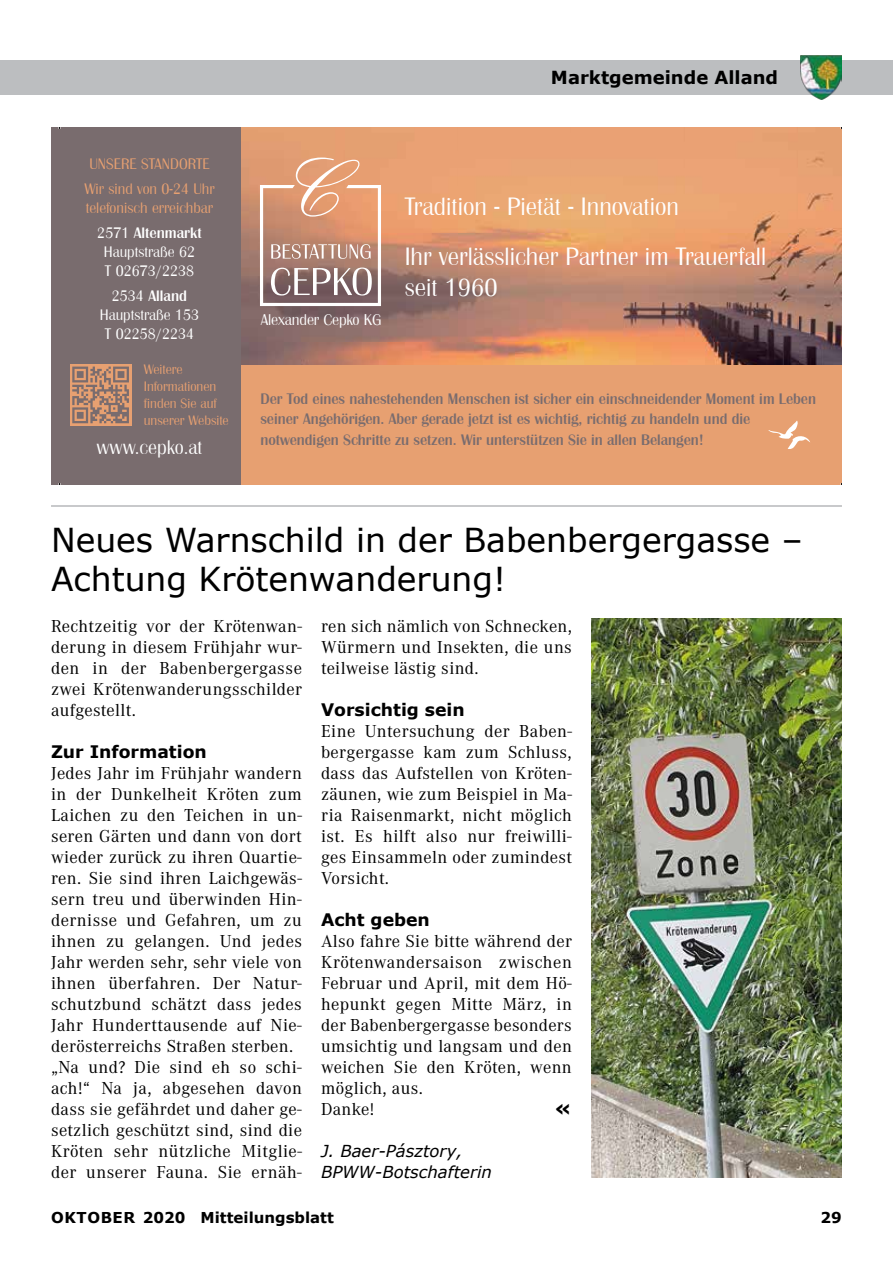
<style>
.page{position:relative;width:893px;height:1263px;background:#fff}
.page>*{position:absolute;margin:0;border:0;box-sizing:border-box;transform-origin:0 0}
.t1{font:33px/39.6px "Verdana";color:#000}
.t2{font:500 25.95px/49.8px "Britannic";color:#fff}
.t3{font:700 21px "Verdana";color:#000}
.t4{font:500 20.55px "Britannic";color:#fff}
.t5{font:18px/21px "Corporate A";letter-spacing:.02em;color:#000;text-align:justify}
.t6{font:700 18px "Verdana";color:#000}
.t7{font:700 17.25px "Verdana";color:#000}
.t8{font:italic 16.5px/21px "Verdana";color:#000}
.t9{font:500 16.2px "Britannic";letter-spacing:-.01em;color:#fff}
.t10{font:15.75px/20.5px "Britannic Medium BOLD";color:#796c6e}
.t11{font:500 15.75px/25.2px "Britannic";color:#e7a071;text-align:center}
.t12{font:500 15.75px/18.9px "Britannic";color:#fff}
.t13{font:15.75px "Britannic Medium BOLD";color:#fff}
.t14{font:700 15px "Verdana";color:#000}
.t15{font:500 14.25px/17.1px "Britannic";color:#e7a071}
.s1{font-family:"Britannic";font-weight:500}
</style>
<div class="page">
<div style="left:0;top:61px;width:893px;height:34px;background:#bcbec0"></div>
<img style="left:801px;top:56px;width:41px;height:43px">
<img style="left:240px;top:128px;width:602px;height:237px">
<svg style="left:260px;top:158px;width:121px;height:148px;background:#c99b85"></svg>
<div style="left:210px;top:365px;width:632px;height:120px;background:#e7a071"></div>
<div style="left:51px;top:128px;width:189px;height:357px;background:#796c6e"></div>
<svg style="left:70px;top:364px;width:61px;height:61px"></svg>
<svg style="left:72px;top:367px;width:57px;height:56px"></svg>
<svg style="left:768px;top:420px;width:42px;height:29px"></svg>
<img style="left:591px;top:619px;width:251px;height:559px">
<hr style="left:51px;top:506px;width:791px;height:1px;background:#939598">
<p class="t11" style="left:84px;top:151px;width:132px">UNSERE STANDORTE<br>Wir sind von 0-24 Uhr</p>
<p class="t11" style="left:86px;top:195px;width:129px">telefonisch erreichbar</p>
<p class="t13" style="left:97px;top:225px;width:106px"><span class="s1">2571</span> Altenmarkt</p>
<p class="t12" style="left:104px;top:242px;width:93px">Hauptstraße 62<br>T 02673/2238</p>
<p class="t13" style="left:112px;top:288px;width:77px"><span class="s1">2534</span> Alland</p>
<p class="t12" style="left:100px;top:305px;width:101px;text-align:center">Hauptstraße 153<br>T 02258/2234</p>
<p class="t15" style="left:144px;top:361px;width:86px">Weitere<br>Informationen finden Sie auf unserer Website</p>
<p class="t4" style="left:97px;top:437px;width:107px">www.cepko.at</p>
<p class="t6" style="left:551px;top:65px;width:229px">Marktgemeinde Alland</p>
<p class="t9" style="left:261px;top:311px;width:122px">Alexander Cepko KG</p>
<h2 class="t2" style="left:405px;top:182px;width:363px">Tradition - Pietät - Innovation<br>Ihr verlässlicher Partner im Trauerfall</h2>
<h2 class="t2" style="left:405px;top:262px;width:94px">seit 1960</h2>
<p class="t10" style="left:260px;top:388px;width:557px">Der Tod eines nahestehenden Menschen ist sicher ein einschneidender Moment im Leben seiner Angehörigen. Aber gerade jetzt ist es wichtig, richtig zu handeln und die notwendigen Schritte zu setzen. Wir unterstützen Sie in allen Belangen!</p>
<h1 class="t1" style="left:51px;top:520px;width:753px">Neues Warnschild in der Babenbergergasse –<br>Achtung Krötenwanderung!</h1>
<p class="t5" style="left:51px;top:614px;width:252px">Rechtzeitig vor der Krötenwan&shy;derung in diesem Frühjahr wur&shy;den in der Babenbergergasse zwei Krötenwanderungsschilder aufgestellt.</p>
<p class="t7" style="left:51px;top:739px;width:157px">Zur Information</p>
<p class="t5" style="left:51px;top:761px;width:252px;text-align:left">Jedes Jahr im Frühjahr wandern in der Dunkelheit Kröten zum<br>Laichen zu den Teichen in un&shy;seren Gärten und dann von dort wieder zurück zu ihren Quartie&shy;ren. Sie sind ihren Laichgewäs&shy;sern treu und überwinden Hin&shy;dernisse und Gefahren, um zu ihnen zu gelangen. Und jedes<br>Jahr werden sehr, sehr viele von ihnen überfahren. Der Natur&shy;schutzbund schätzt dass jedes<br>Jahr Hunderttausende auf Nie&shy;derösterreichs Straßen sterben. „Na und? Die sind eh so schi&shy;ach!“ Na ja, abgesehen davon dass sie gefährdet und daher ge&shy;setzlich geschützt sind, sind die<br>Kröten sehr nützliche Mitglie&shy;der unserer Fauna. Sie ernäh-</p>
<p class="t5" style="left:321px;top:615px;width:252px">ren sich nämlich von Schnecken, Würmern und Insekten, die uns teilweise lästig sind.</p>
<p class="t7" style="left:321px;top:697px;width:145px">Vorsichtig sein</p>
<p class="t5" style="left:321px;top:719px;width:252px">Eine Untersuchung der Baben&shy;bergergasse kam zum Schluss, dass das Aufstellen von Kröten&shy;zäunen, wie zum Beispiel in Ma&shy;ria Raisenmarkt, nicht möglich ist. Es hilft also nur freiwilli&shy;ges Einsammeln oder zumindest Vorsicht.</p>
<p class="t7" style="left:321px;top:907px;width:110px">Acht geben</p>
<p class="t5" style="left:321px;top:929px;width:252px;text-align:left">Also fahre Sie bitte während der<br>Krötenwandersaison zwischen<br>Februar und April, mit dem Hö&shy;hepunkt gegen Mitte März, in der Babenbergergasse besonders umsichtig und langsam und den weichen Sie den Kröten, wenn möglich, aus.<br>Danke!</p>
<p class="t3" style="left:554px;top:1094px;width:19px">«</p>
<p class="t8" style="left:321px;top:1140px;width:172px">J. Baer-Pásztory,<br>BPWW-Botschafterin</p>
<p class="t14" style="left:51px;top:1206px;width:284px">Okto be r 2020 Mitteilungsblatt</p>
<p class="t14" style="left:821px;top:1206px;width:23px">29</p>
</div>
